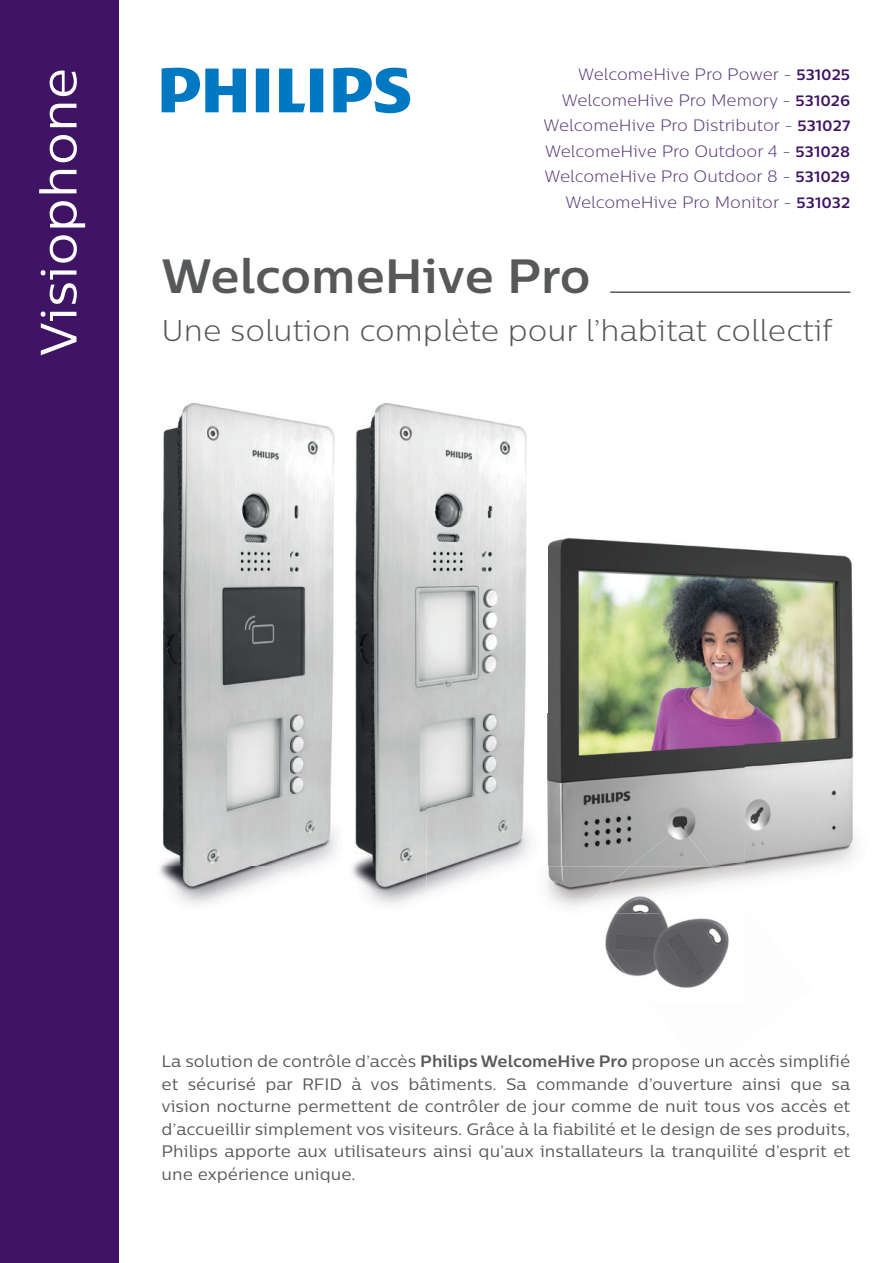
<style>
.page{position:relative;width:893px;height:1263px;background:#fff}
.page>*{position:absolute;margin:0;border:0;box-sizing:border-box;transform-origin:0 0}
.t1{font:51px "Centrale Sans";color:#fff}
.t2{font:700 48px "Centrale Sans";color:#57585a}
.t3{font:300 30px "Centrale Sans";color:#57585a}
.t4{font:16.5px/22.5px "Centrale Sans";color:#57585a;text-align:justify}
.t5{font:300 16.5px/25.5px "Centrale Sans";color:#593a79;text-align:right}
.s1{font-weight:700;font-size:15px;color:#3f1464}
.s2{font-weight:700}
</style>
<div class="page">
<div style="left:0;top:0;width:118px;height:1263px;background:#3f1464"></div>
<hr style="left:892px;top:0;width:1px;height:90px;background:#3f1464">
<svg style="left:162px;top:68px;width:248px;height:45px"></svg>
<hr style="left:610px;top:291px;width:240px;height:2px;background:#57585a">
<img style="left:160px;top:403px;width:178px;height:501px">
<img style="left:355px;top:403px;width:140px;height:146px">
<img style="left:495px;top:422px;width:32px;height:90px">
<img style="left:355px;top:549px;width:72px;height:265px">
<img style="left:352px;top:814px;width:75px;height:91px">
<img style="left:547px;top:537px;width:198px;height:276px">
<img style="left:745px;top:549px;width:110px;height:330px">
<img style="left:547px;top:813px;width:99px;height:54px">
<img style="left:646px;top:813px;width:99px;height:50px">
<img style="left:711px;top:863px;width:34px;height:1px">
<img style="left:427px;top:512px;width:104px;height:381px">
<img style="left:548px;top:867px;width:27px;height:39px">
<img style="left:694px;top:1058px;width:30px;height:10px">
<img style="left:711px;top:864px;width:40px;height:16px">
<img style="left:630px;top:826px;width:81px;height:41px">
<img style="left:575px;top:867px;width:168px;height:121px">
<h1 class="t1" style="left:27px;top:357px;width:290px;rotate:-90deg">Visiophone</h1>
<p class="t5" style="left:543px;top:61px;width:308px">WelcomeHive Pro Power - <span class="s1">531025<br></span>WelcomeHive Pro Memory - <span class="s1">531026<br></span>WelcomeHive Pro Distributor - <span class="s1">531027<br></span>WelcomeHive Pro Outdoor 4 - <span class="s1">531028<br></span>WelcomeHive Pro Outdoor 8 - <span class="s1">531029<br></span>WelcomeHive Pro Monitor - <span class="s1">531032</span></p>
<h2 class="t2" style="left:162px;top:245px;width:431px">WelcomeHive Pro</h2>
<h3 class="t3" style="left:162px;top:311px;width:673px">Une solution complète pour l’habitat collectif</h3>
<p class="t4" style="left:162px;top:1050px;width:690px">La solution de contrôle d’accès <span class="s2">Philips WelcomeHive Pro</span> propose un accès simplifié et sécurisé par RFID à vos bâtiments. Sa commande d’ouverture ainsi que sa vision nocturne permettent de contrôler de jour comme de nuit tous vos accès et d’accueillir simplement vos visiteurs. Grâce à la fiabilité et le design de ses produits, Philips apporte aux utilisateurs ainsi qu’aux installateurs la tranquilité d’esprit et une expérience unique.</p>
</div>
